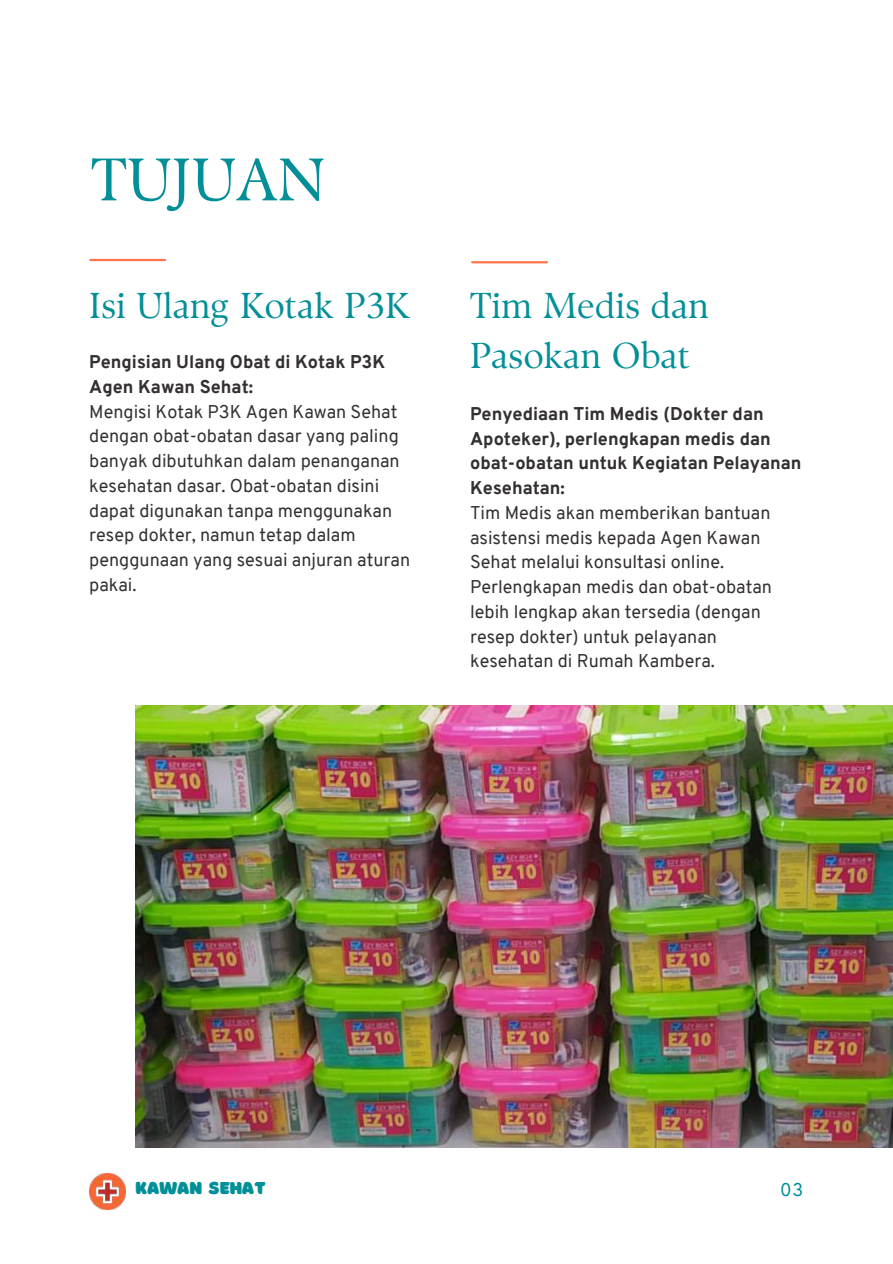
<style>
.page{position:relative;width:893px;height:1264px;background:#fff}
.page>*{position:absolute;margin:0;border:0;box-sizing:border-box;transform-origin:0 0}
.t1{font:60px "TY Serif D";letter-spacing:.01em;color:#038f97}
.t2{font:36px/49.5px "TY Serif D";letter-spacing:.01em;color:#038f97}
.t3{font:18px/24.8px "Overpass";color:#343030}
.t4{font:800 18px/24.8px "Overpass";color:#343030}
.t5{font:18px "Borsok";color:#038f97}
.t6{font:18px "Overpass";color:#038f97}
</style>
<div class="page">
<hr style="left:90px;top:259px;width:75px;height:2px;background:#ff744a">
<hr style="left:472px;top:261px;width:75px;height:2px;background:#ff744a">
<img style="left:136px;top:705px;width:756px;height:442px">
<img style="left:89px;top:1173px;width:36px;height:35px">
<h1 class="t1" style="left:91px;top:143px;width:235px">TUJUAN</h1>
<h2 class="t2" style="left:89px;top:281px;width:321px">Isi Ulang Kotak P3K</h2>
<p class="t4" style="left:89px;top:351px;width:297px">Pengisian Ulang Obat di Kotak P3K<br>Agen Kawan Sehat:</p>
<p class="t3" style="left:89px;top:401px;width:322px">Mengisi Kotak P3K Agen Kawan Sehat dengan obat-obatan dasar yang paling banyak dibutuhkan dalam penanganan kesehatan dasar. Obat-obatan disini dapat digunakan tanpa menggunakan resep dokter, namun tetap dalam penggunaan yang sesuai anjuran aturan pakai.</p>
<h2 class="t2" style="left:470px;top:281px;width:240px">Tim Medis dan<br>Pasokan Obat</h2>
<p class="t4" style="left:470px;top:403px;width:333px">Penyediaan Tim Medis (Dokter dan<br>Apoteker), perlengkapan medis dan obat-obatan untuk Kegiatan Pelayanan<br>Kesehatan:</p>
<p class="t3" style="left:470px;top:502px;width:303px">Tim Medis akan memberikan bantuan asistensi medis kepada Agen Kawan Sehat melalui konsultasi online.<br>Perlengkapan medis dan obat-obatan lebih lengkap akan tersedia (dengan resep dokter) untuk pelayanan kesehatan di Rumah Kambera.</p>
<p class="t5" style="left:136px;top:1176px;width:132px">KAWAN SEHAT</p>
<p class="t6" style="left:780px;top:1182px;width:25px">03</p>
</div>
